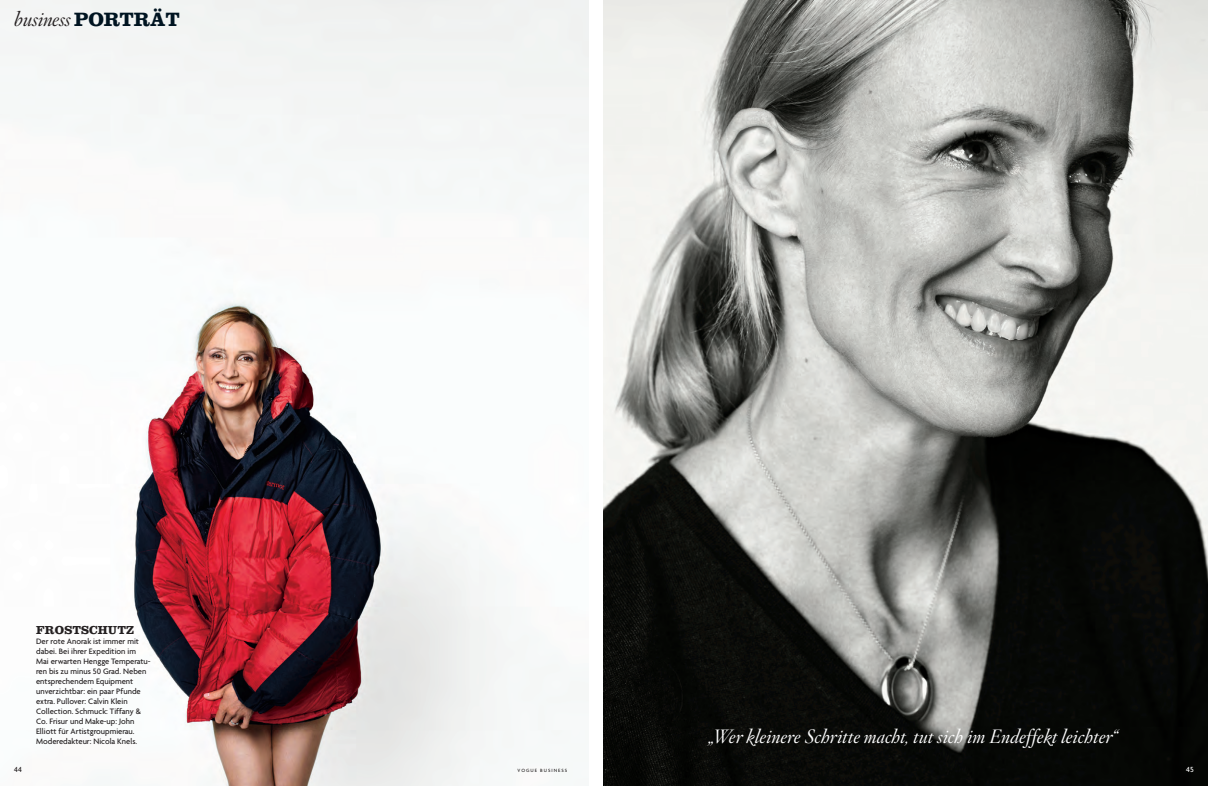
<style>
.page{position:relative;width:1208px;height:786px;background:#fff}
.page>*{position:absolute;margin:0;border:0;box-sizing:border-box;transform-origin:0 0}
.t1{font:italic 300 20px "Hoefler Titling";letter-spacing:-.01em;color:#231f20}
.t2{font:italic 300 19px "Hoefler Titling";color:#fff}
.t3{font:700 12px "Clarendon";letter-spacing:.005em;color:#231f20}
.t4{font:500 8.5px/10px "Agenda";color:#231f20}
.t5{font:500 8px "Agenda";color:#231f20}
.t6{font:500 8px "Agenda";color:#fff}
.t7{font:500 5px "Agenda";letter-spacing:.2em;color:#231f20}
.s1{font-family:"Clarendon";font-weight:700;font-style:normal;color:#001421}
</style>
<div class="page">
<img style="left:604px;top:0;width:604px;height:785px">
<img style="left:0;top:0;width:588px;height:785px">
<h1 class="t1" style="left:14px;top:7px;width:167px">business <span class="s1">PORTRÄT</span></h1>
<h3 class="t3" style="left:36px;top:622px;width:99px">FROSTSCHUTZ</h3>
<p class="t4" style="left:36px;top:635px;width:116px">Der rote Anorak ist immer mit dabei. Bei ihrer Expedition im<br>Mai erwarten Hengge Temperatu&shy;ren bis zu minus 50 Grad. Neben entsprechendem Equipment unverzichtbar: ein paar Pfunde extra. Pullover: Calvin Klein<br>Collection. Schmuck: Tiffany &amp;<br>Co. Frisur und Make-up: John<br>Elliott für Artistgroupmierau.<br>Moderedakteur: Nicola Knels.</p>
<p class="t5" style="left:14px;top:764px;width:9px">44</p>
<p class="t7" style="left:517px;top:766px;width:51px">VOGUE Bu siness</p>
<h2 class="t2" style="left:708px;top:724px;width:411px">„Wer kleinere Schritte macht, tut sich im Endeffekt leichter“</h2>
<p class="t6" style="left:1186px;top:764px;width:9px">45</p>
</div>
